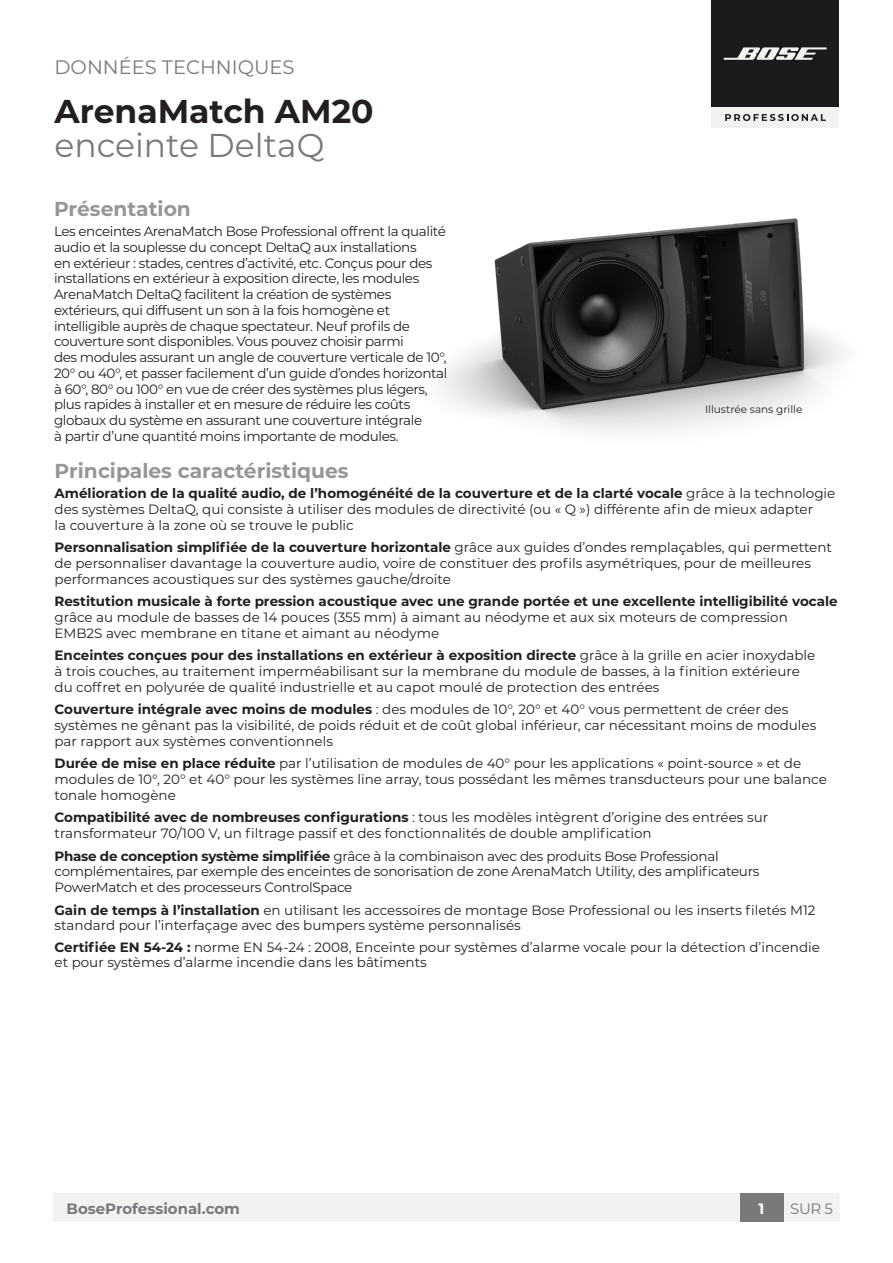
<style>
.page{position:relative;width:893px;height:1263px;background:#fff}
.page>*{position:absolute;margin:0;border:0;box-sizing:border-box;transform-origin:0 0}
.t1{font:700 33px "Montserrat";color:#231f20}
.t2{font:33px "Montserrat";color:#77797b}
.Subheads{font:700 20.25px "Montserrat";color:#949698}
.t3{font:19.5px "Montserrat";color:#77797b}
.t4{font:700 15px "Montserrat";color:#77797b}
.t5{font:15px "Montserrat";color:#77797b}
.t6{font:700 15px "Montserrat";color:#fff}
.bullets{font:13.5px/15.8px "Montserrat";color:#231f20}
.Body{font:13.5px/15.8px "Montserrat";letter-spacing:-.03em;color:#231f20}
.bullets-2{font:13.5px/15.8px "Montserrat";letter-spacing:-.02em;color:#231f20}
.t7{font:10.5px "Montserrat";color:#231f20}
.s1{font-weight:700}
</style>
<div class="page">
<div style="left:53px;top:1193px;width:786px;height:28px;background:#f1f3f1"></div>
<div style="left:739px;top:1193px;width:44px;height:28px;background:#77797b"></div>
<div style="left:711px;top:0;width:128px;height:108px;background:#181a1c"></div>
<div style="left:711px;top:108px;width:128px;height:20px;background:#f1f3f1"></div>
<svg style="left:725px;top:114px;width:101px;height:7px"></svg>
<svg style="left:724px;top:47px;width:103px;height:13px"></svg>
<img style="left:439px;top:218px;width:404px;height:215px">
<p class="t3" style="left:55px;top:54px;width:241px">DONNÉES TECHNIQUES</p>
<p class="t1" style="left:55px;top:87px;width:320px">ArenaMatch AM20</p>
<p class="t2" style="left:55px;top:123px;width:271px">enceinte DeltaQ</p>
<p class="Subheads" style="left:54px;top:194px;width:138px">Présentation</p>
<p class="Body" style="left:54px;top:223px;width:395px">Les enceintes ArenaMatch Bose Professional offrent la qualité audio et la souplesse du concept DeltaQ aux installations<br>en extérieur : stades, centres d’activité, etc. Conçus pour des installations en extérieur à exposition directe, les modules ArenaMatch DeltaQ facilitent la création de systèmes extérieurs, qui diffusent un son à la fois homogène et intelligible auprès de chaque spectateur. Neuf profils de couverture sont disponibles. Vous pouvez choisir parmi<br>des modules assurant un angle de couverture verticale de 10°, 20° ou 40°, et passer facilement d’un guide d’ondes horizontal à 60°, 80° ou 100° en vue de créer des systèmes plus légers, plus rapides à installer et en mesure de réduire les coûts globaux du système en assurant une couverture intégrale<br>à partir d’une quantité moins importante de modules.</p>
<p class="t7" style="left:705px;top:402px;width:99px">Illustrée sans grille</p>
<p class="Subheads" style="left:55px;top:456px;width:296px">Principales caractéristiques</p>
<p class="bullets" style="left:55px;top:485px;width:782px"><span class="s1">Amélioration de la qualité audio, de l’homogénéité de la couverture et de la clarté vocale</span> grâce à la technologie des systèmes DeltaQ, qui consiste à utiliser des modules de directivité (ou « Q ») différente afin de mieux adapter<br>la couverture à la zone où se trouve le public</p>
<p class="bullets" style="left:55px;top:539px;width:779px"><span class="s1">Personnalisation simplifiée de la couverture horizontale</span> grâce aux guides d’ondes remplaçables, qui permettent de personnaliser davantage la couverture audio, voire de constituer des profils asymétriques, pour de meilleures performances acoustiques sur des systèmes gauche/droite</p>
<p class="bullets" style="left:55px;top:593px;width:785px"><span class="s1">Restitution musicale à forte pression acoustique avec une grande portée et une excellente intelligibilité vocale </span>grâce au module de basses de 14 pouces (355 mm) à aimant au néodyme et aux six moteurs de compression<br>EMB2S avec membrane en titane et aimant au néodyme</p>
<p class="bullets" style="left:55px;top:647px;width:762px"><span class="s1">Enceintes conçues pour des installations en extérieur à exposition directe</span> grâce à la grille en acier inoxydable à trois couches, au traitement imperméabilisant sur la membrane du module de basses, à la finition extérieure du coffret en polyurée de qualité industrielle et au capot moulé de protection des entrées</p>
<p class="bullets" style="left:55px;top:701px;width:763px"><span class="s1">Couverture intégrale avec moins de modules</span> : des modules de 10°, 20° et 40° vous permettent de créer des systèmes ne gênant pas la visibilité, de poids réduit et de coût global inférieur, car nécessitant moins de modules par rapport aux systèmes conventionnels</p>
<p class="bullets" style="left:55px;top:755px;width:774px"><span class="s1">Durée de mise en place réduite</span> par l’utilisation de modules de 40° pour les applications « point-source » et de modules de 10°, 20° et 40° pour les systèmes line array, tous possédant les mêmes transducteurs pour une balance tonale homogène</p>
<p class="bullets" style="left:55px;top:809px;width:715px"><span class="s1">Compatibilité avec de nombreuses configurations</span> : tous les modèles intègrent d’origine des entrées sur transformateur 70/100 V, un filtrage passif et des fonctionnalités de double amplification</p>
<p class="bullets-2" style="left:55px;top:847px;width:706px"><span class="s1">Phase de conception système simplifiée</span> grâce à la combinaison avec des produits Bose Professional complémentaires, par exemple des enceintes de sonorisation de zone ArenaMatch Utility, des amplificateurs<br>PowerMatch et des processeurs ControlSpace</p>
<p class="bullets" style="left:55px;top:901px;width:762px"><span class="s1">Gain de temps à l’installation</span> en utilisant les accessoires de montage Bose Professional ou les inserts filetés M12 standard pour l’interfaçage avec des bumpers système personnalisés</p>
<p class="bullets" style="left:55px;top:939px;width:767px;line-height:15px"><span class="s1">Certifiée EN 54-24 :</span> norme EN 54-24 : 2008, Enceinte pour systèmes d’alarme vocale pour la détection d’incendie et pour systèmes d’alarme incendie dans les bâtiments</p>
<p class="t4" style="left:67px;top:1198px;width:175px">BoseProfessional.com</p>
<p class="t6" style="left:758px;top:1198px;width:7px">1</p>
<p class="t5" style="left:790px;top:1199px;width:44px">SUR 5</p>
</div>
